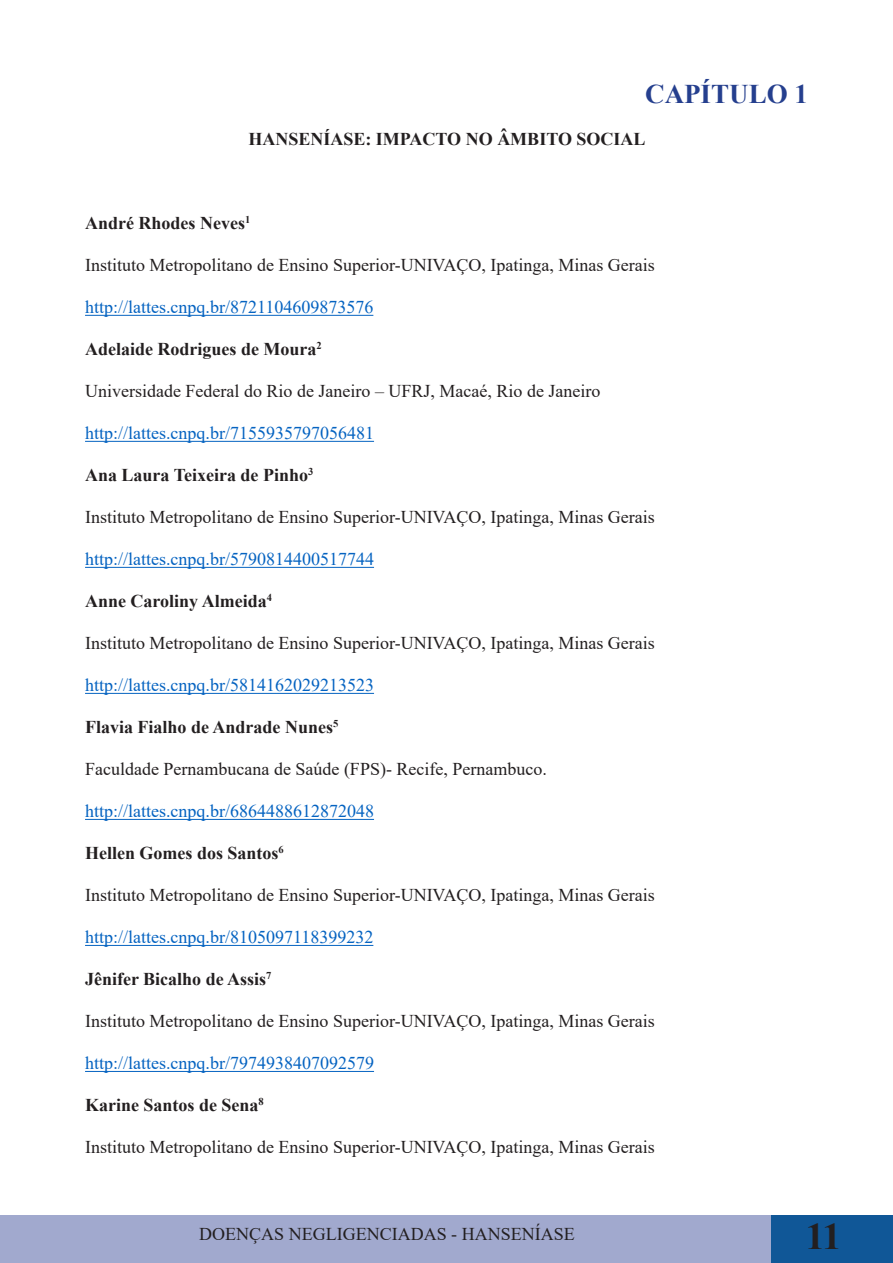
<style>
.page{position:relative;width:893px;height:1263px;background:#fff}
.page>*{position:absolute;margin:0;border:0;box-sizing:border-box;transform-origin:0 0}
.t1{font:700 37.5px "Times New Roman";color:#231f20}
.t2{font:700 27px "Times New Roman";color:#253f8e}
.t3{font:18px "Times New Roman";color:#231f20}
.t4{font:18px "Times New Roman";color:#0563c1}
.t5{font:700 18px "Times New Roman";color:#231f20}
</style>
<div class="page">
<div style="left:0;top:1215px;width:893px;height:48px;background:#a1a9ce"></div>
<div style="left:771px;top:1215px;width:122px;height:48px;background:#105797"></div>
<hr style="left:85px;top:315px;width:288px;height:1px;background:#0563c1">
<hr style="left:85px;top:441px;width:289px;height:1px;background:#0563c1">
<hr style="left:85px;top:567px;width:289px;height:1px;background:#0563c1">
<hr style="left:85px;top:693px;width:289px;height:1px;background:#0563c1">
<hr style="left:85px;top:819px;width:289px;height:1px;background:#0563c1">
<hr style="left:85px;top:945px;width:288px;height:1px;background:#0563c1">
<hr style="left:85px;top:1071px;width:289px;height:1px;background:#0563c1">
<p class="t2" style="left:645px;top:75px;width:164px">CAPÍTULO 1</p>
<p class="t5" style="left:248px;top:126px;width:399px">HANSENÍASE: IMPACTO NO ÂMBITO SOCIAL</p>
<p class="t5" style="left:85px;top:210px;width:167px">André Rhodes Neves<sup>1</sup></p>
<p class="t3" style="left:85px;top:253px;width:571px">Instituto Metropolitano de Ensino Superior-UNIVAÇO, Ipatinga, Minas Gerais</p>
<p class="t4" style="left:85px;top:295px;width:290px">http://lattes.cnpq.br/8721104609873576</p>
<p class="t5" style="left:85px;top:336px;width:238px">Adelaide Rodrigues de Moura<sup>2</sup></p>
<p class="t3" style="left:85px;top:379px;width:517px">Universidade Federal do Rio de Janeiro – UFRJ, Macaé, Rio de Janeiro</p>
<p class="t4" style="left:85px;top:421px;width:291px">http://lattes.cnpq.br/7155935797056481</p>
<p class="t5" style="left:85px;top:462px;width:230px">Ana Laura Teixeira de Pinho<sup>3</sup></p>
<p class="t3" style="left:85px;top:505px;width:571px">Instituto Metropolitano de Ensino Superior-UNIVAÇO, Ipatinga, Minas Gerais</p>
<p class="t4" style="left:85px;top:547px;width:291px">http://lattes.cnpq.br/5790814400517744</p>
<p class="t5" style="left:85px;top:588px;width:188px">Anne Caroliny Almeida<sup>4</sup></p>
<p class="t3" style="left:85px;top:631px;width:571px">Instituto Metropolitano de Ensino Superior-UNIVAÇO, Ipatinga, Minas Gerais</p>
<p class="t4" style="left:85px;top:673px;width:291px">http://lattes.cnpq.br/5814162029213523</p>
<p class="t5" style="left:85px;top:714px;width:255px">Flavia Fialho de Andrade Nunes<sup>5</sup></p>
<p class="t3" style="left:85px;top:757px;width:463px">Faculdade Pernambucana de Saúde (FPS)- Recife, Pernambuco.</p>
<p class="t4" style="left:85px;top:799px;width:291px">http://lattes.cnpq.br/6864488612872048</p>
<p class="t5" style="left:85px;top:840px;width:200px">Hellen Gomes dos Santos<sup>6</sup></p>
<p class="t3" style="left:85px;top:883px;width:571px">Instituto Metropolitano de Ensino Superior-UNIVAÇO, Ipatinga, Minas Gerais</p>
<p class="t4" style="left:85px;top:925px;width:290px">http://lattes.cnpq.br/8105097118399232</p>
<p class="t5" style="left:85px;top:966px;width:188px">Jênifer Bicalho de Assis<sup>7</sup></p>
<p class="t3" style="left:85px;top:1009px;width:571px">Instituto Metropolitano de Ensino Superior-UNIVAÇO, Ipatinga, Minas Gerais</p>
<p class="t4" style="left:85px;top:1051px;width:291px">http://lattes.cnpq.br/7974938407092579</p>
<p class="t5" style="left:85px;top:1092px;width:180px">Karine Santos de Sena<sup>8</sup></p>
<p class="t3" style="left:85px;top:1135px;width:571px">Instituto Metropolitano de Ensino Superior-UNIVAÇO, Ipatinga, Minas Gerais</p>
<p class="t3" style="left:199px;top:1221px;width:377px">DOENÇAS NEGLIGENCIADAS - HANSENÍASE</p>
<h1 class="t1" style="left:806px;top:1209px;width:37px">11</h1>
</div>
